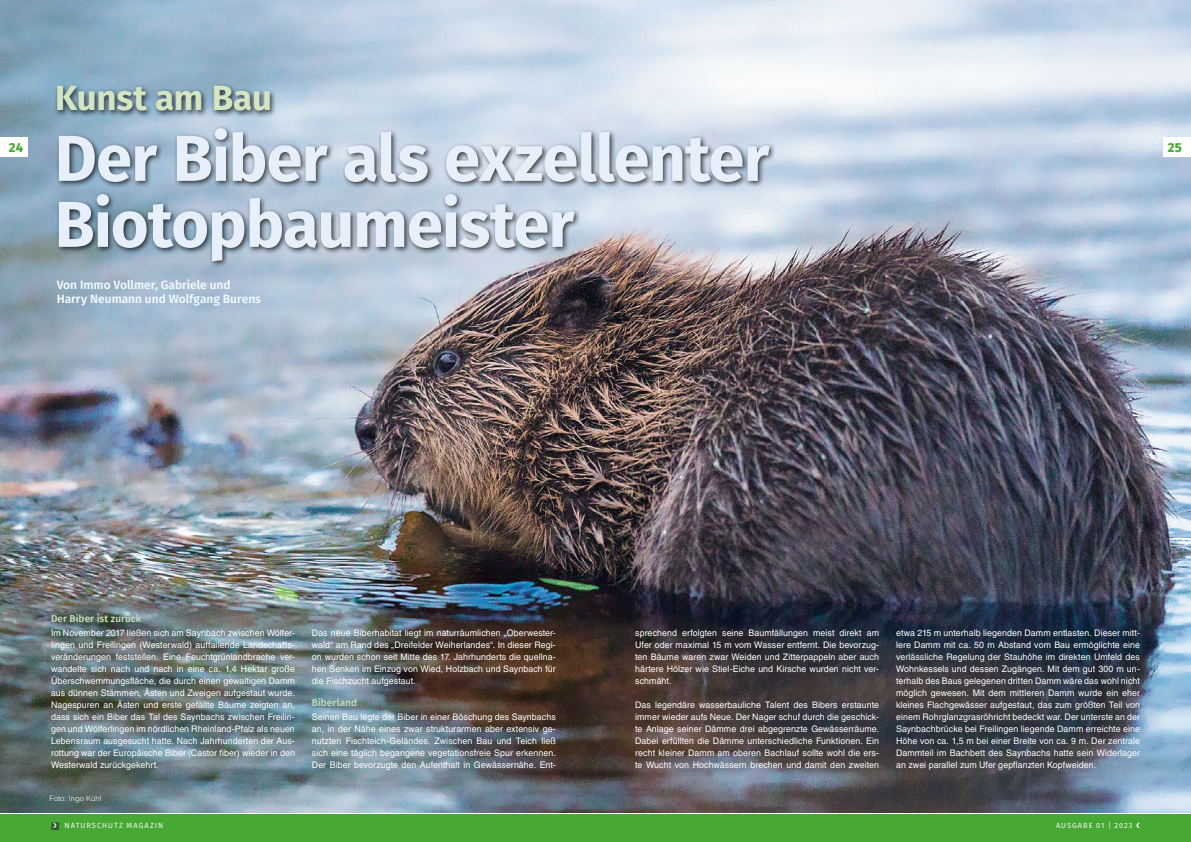
<style>
.page{position:relative;width:1191px;height:842px;background:#fff}
.page>*{position:absolute;margin:0;border:0;box-sizing:border-box;transform-origin:0 0}
.t1{font:700 65px/66px "Fira Sans";letter-spacing:-.015em;color:#e7f0fa}
.t2{font:700 35px "Fira Sans";letter-spacing:-.01em;color:#d4e5c4}
.t3{font:800 13px "Fira Sans";color:#48a834}
.t4{font:600 12px/14px "Fira Sans";color:#f0f9fe}
.t5{font:600 10px "Fira Sans";letter-spacing:.01em;color:#c4dcaf}
.t6{font:9px/12px "Helvetica LT Std";letter-spacing:.01em;color:#fff;text-align:justify}
.t7{font:300 7.6px "Helvetica LT Std";letter-spacing:.005em;color:#fff}
.t8{font:7.5px "Fira Sans";letter-spacing:.13em;color:#fff}
.s1{color:#2e5927}
</style>
<div class="page">
<div style="left:0;top:814px;width:595px;height:28px;background:#48a834"></div>
<div style="left:595px;top:814px;width:596px;height:28px;background:#48a834"></div>
<img style="left:0;top:0;width:1191px;height:812px">
<div style="left:1163px;top:137px;width:28px;height:20px;background:#fff"></div>
<div style="left:0;top:137px;width:28px;height:20px;background:#fff"></div>
<div style="left:56px;top:125px;width:720px;height:143px;background:#000;opacity:.75"></div>
<div style="left:54px;top:83px;width:223px;height:35px;background:#000;opacity:.75"></div>
<h2 class="t2" style="left:55px;top:69px;width:218px">Kunst am Bau</h2>
<h1 class="t1" style="left:55px;top:121px;width:716px">Der Biber als exzellenter<br>Biotopbaumeister</h1>
<h3 class="t3" style="left:9px;top:136px;width:16px">24</h3>
<h3 class="t3" style="left:1167px;top:136px;width:15px">25</h3>
<h3 class="t4" style="left:57px;top:277px;width:206px">Von Immo Vollmer, Gabriele und<br>Harry Neumann und Wolfgang Burens</h3>
<p class="t5" style="left:51px;top:610px;width:92px">Der Biber ist zurück</p>
<p class="t6" style="left:51px;top:627px;width:245px">Im November 2017 ließen sich am Saynbach zwischen Wölfer&shy;lingen und Freilingen (Westerwald) auffallende Landschafts&shy;veränderungen feststellen. Eine Feuchtgrünlandbrache ver&shy;wandelte sich nach und nach in eine ca. 1,4 Hektar große Überschwemmungsfläche, die durch einen gewaltigen Damm aus dünnen Stämmen, Ästen und Zweigen aufgestaut wurde.<br>Nagespuren an Ästen und erste gefällte Bäume zeigten an, dass sich ein Biber das Tal des Saynbachs zwischen Freilin&shy;gen und Wölferlingen im nördlichen Rheinland-Pfalz als neuen Lebensraum ausgesucht hatte. Nach Jahrhunderten der Aus&shy;rottung war der Europäische Biber (Castor fiber) wieder in den Westerwald zurückgekehrt.</p>
<p class="t6" style="left:312px;top:627px;width:245px">Das neue Biberhabitat liegt im naturräumlichen „Oberwester&shy;wald“ am Rand des „Dreifelder Weiherlandes“. In dieser Regi&shy;on wurden schon seit Mitte des 17. Jahrhunderts die quellna&shy;hen Senken im Einzug von Wied, Holzbach und Saynbach für die Fischzucht aufgestaut.</p>
<p class="t5" style="left:312px;top:694px;width:47px">Biberland</p>
<p class="t6" style="left:312px;top:711px;width:245px">Seinen Bau legte der Biber in einer Böschung des Saynbachs an, in der Nähe eines zwar strukturarmen aber extensiv ge&shy;nutzten Fischteich-Geländes. Zwischen Bau und Teich ließ sich eine täglich begangene vegetationsfreie Spur erkennen.<br>Der Biber bevorzugte den Aufenthalt in Gewässernähe. Ent-</p>
<p class="t7" style="left:50px;top:794px;width:53px">Foto: Ingo Kühl</p>
<p class="t6" style="left:635px;top:627px;width:245px">sprechend erfolgten seine Baumfällungen meist direkt am Ufer oder maximal 15 m vom Wasser entfernt. Die bevorzug&shy;ten Bäume waren zwar Weiden und Zitterpappeln aber auch härtere Hölzer wie Stiel-Eiche und Kirsche wurden nicht ver&shy;schmäht.</p>
<p class="t6" style="left:635px;top:699px;width:245px">Das legendäre wasserbauliche Talent des Bibers erstaunte immer wieder aufs Neue. Der Nager schuf durch die geschick&shy;te Anlage seiner Dämme drei abgegrenzte Gewässerräume.<br>Dabei erfüllten die Dämme unterschiedliche Funktionen. Ein recht kleiner Damm am oberen Bachlauf sollte wohl die ers&shy;te Wucht von Hochwässern brechen und damit den zweiten</p>
<p class="t6" style="left:896px;top:627px;width:245px">etwa 215 m unterhalb liegenden Damm entlasten. Dieser mitt&shy;lere Damm mit ca. 50 m Abstand vom Bau ermöglichte eine verlässliche Regelung der Stauhöhe im direkten Umfeld des Wohnkessels und dessen Zugängen. Mit dem gut 300 m un&shy;terhalb des Baus gelegenen dritten Damm wäre das wohl nicht möglich gewesen. Mit dem mittleren Damm wurde ein eher kleines Flachgewässer aufgestaut, das zum größten Teil von einem Rohrglanzgrasröhricht bedeckt war. Der unterste an der Saynbachbrücke bei Freilingen liegende Damm erreichte eine Höhe von ca. 1,5 m bei einer Breite von ca. 9 m. Der zentrale Dammteil im Bachbett des Saynbachs hatte sein Widerlager an zwei parallel zum Ufer gepflanzten Kopfweiden.</p>
<p class="t8" style="left:51px;top:821px;width:114px"><span class="s1">■</span> NATURSCHUTZ MAGAZIN</p>
<p class="t8" style="left:1056px;top:821px;width:78px">AUSGABE 01 | 2023</p>
</div>
